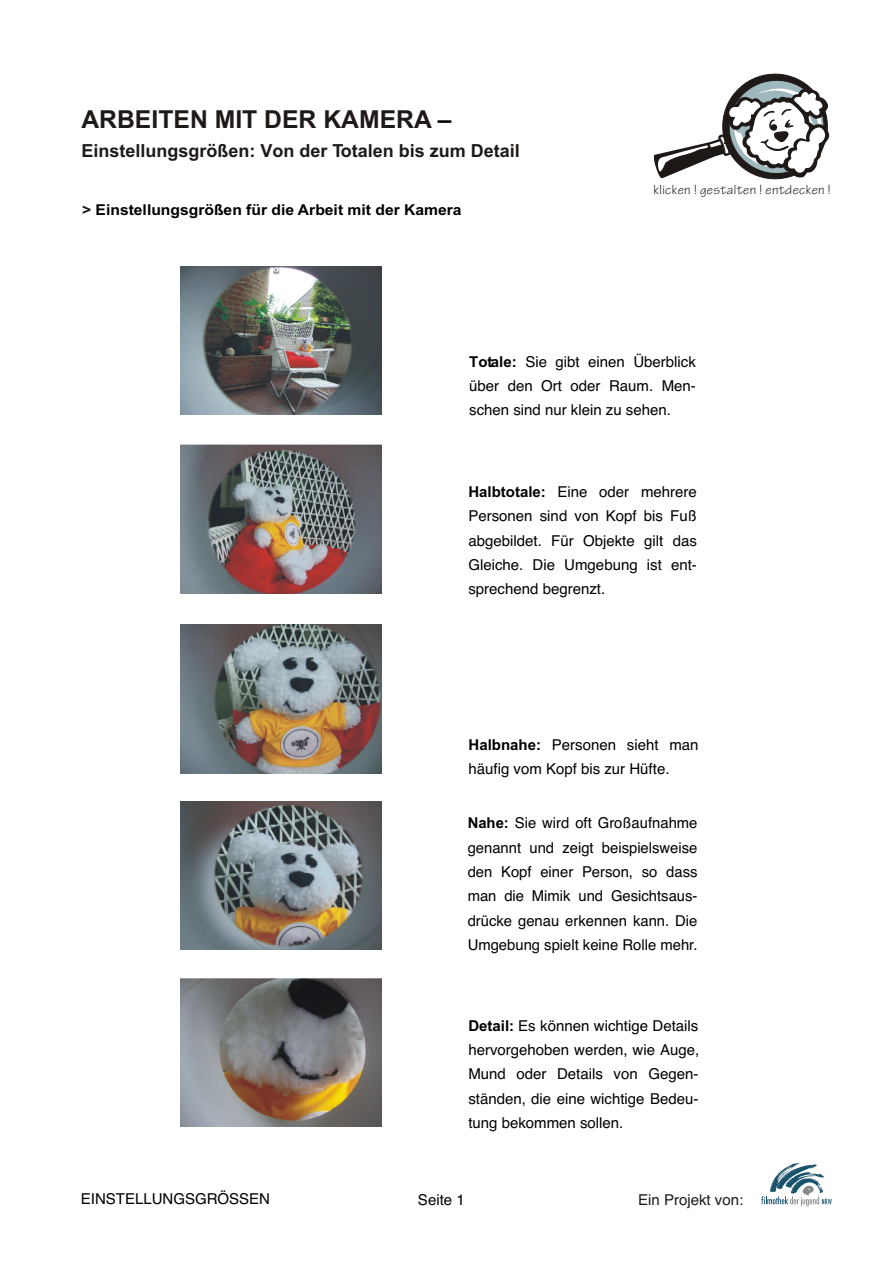
<style>
.page{position:relative;width:894px;height:1263px;background:#fff}
.page>*{position:absolute;margin:0;border:0;box-sizing:border-box;transform-origin:0 0}
.t1{font:700 24.75px "Helvetica";color:#1f1a17}
.t2{font:700 18px "Helvetica";color:#1f1a17}
.t3{font:15px/24.3px "Helvetica";color:#000;text-align:justify}
.t4{font:700 15px "Helvetica";color:#000;scale:1.04 1}
.t5{font:15px "Helvetica";color:#1f1a17}
.t6{font:700 13.8px "Tekton Pro";color:#1f1a17}
.s1{color:#000}
.s2{color:#1f1a17}
.s3{font-weight:700}
</style>
<div class="page">
<img style="left:180px;top:266px;width:202px;height:149px">
<img style="left:180px;top:445px;width:202px;height:148px">
<img style="left:180px;top:625px;width:202px;height:148px">
<img style="left:180px;top:801px;width:202px;height:149px">
<img style="left:180px;top:978px;width:202px;height:149px">
<svg style="left:761px;top:1163px;width:71px;height:43px"></svg>
<img style="left:654px;top:154px;width:4px;height:19px">
<svg style="left:658px;top:73px;width:172px;height:107px"></svg>
<h1 class="t1" style="left:81px;top:110px;width:372px">ARBEITEN MIT DER KAMERA <span class="s1">–</span></h1>
<p class="t2" style="left:81px;top:144px;width:440px">Einstellungsgrößen: Von der Totalen bis zum Detail</p>
<p class="t4" style="left:82px;top:204px;width:366px"><span class="s2">&gt;</span> Einstellungsgrößen für die Arbeit mit der Kamera</p>
<p class="t6" style="left:653px;top:184px;width:179px">klicken ! gestalten ! entdecken !</p>
<p class="t3" style="left:469px;top:349px;width:228px"><span class="s3">Totale:</span> Sie gibt einen Überblick über den Ort oder Raum. Men&shy;schen sind nur klein zu sehen.</p>
<p class="t3" style="left:468px;top:480px;width:230px"><span class="s3">Halbtotale:</span> Eine oder mehrere Personen sind von Kopf bis Fuß abgebildet. Für Objekte gilt das Gleiche. Die Umgebung ist ent&shy;sprechend begrenzt.</p>
<p class="t3" style="left:469px;top:732px;width:232px"><span class="s3">Halbnahe:</span> Personen sieht man häufig vom Kopf bis zur Hüfte.</p>
<p class="t3" style="left:468px;top:811px;width:231px"><span class="s3">Nahe:</span> Sie wird oft Großaufnahme genannt und zeigt beispielsweise den Kopf einer Person, so dass man die Mimik und Gesichtsaus&shy;drücke genau erkennen kann. Die Umgebung spielt keine Rolle mehr.</p>
<p class="t3" style="left:468px;top:1013px;width:232px"><span class="s3">Detail:</span> Es können wichtige Details hervorgehoben werden, wie Auge, Mund oder Details von Gegen&shy;ständen, die eine wichtige Bedeu&shy;tung bekommen sollen.</p>
<p class="t3" style="left:81px;top:1187px;width:191px">EINSTELLUNGSGRÖSSEN</p>
<p class="t3" style="left:418px;top:1187px;width:48px">Seite 1</p>
<p class="t5" style="left:638px;top:1191px;width:107px">Ein Projekt von:</p>
</div>
